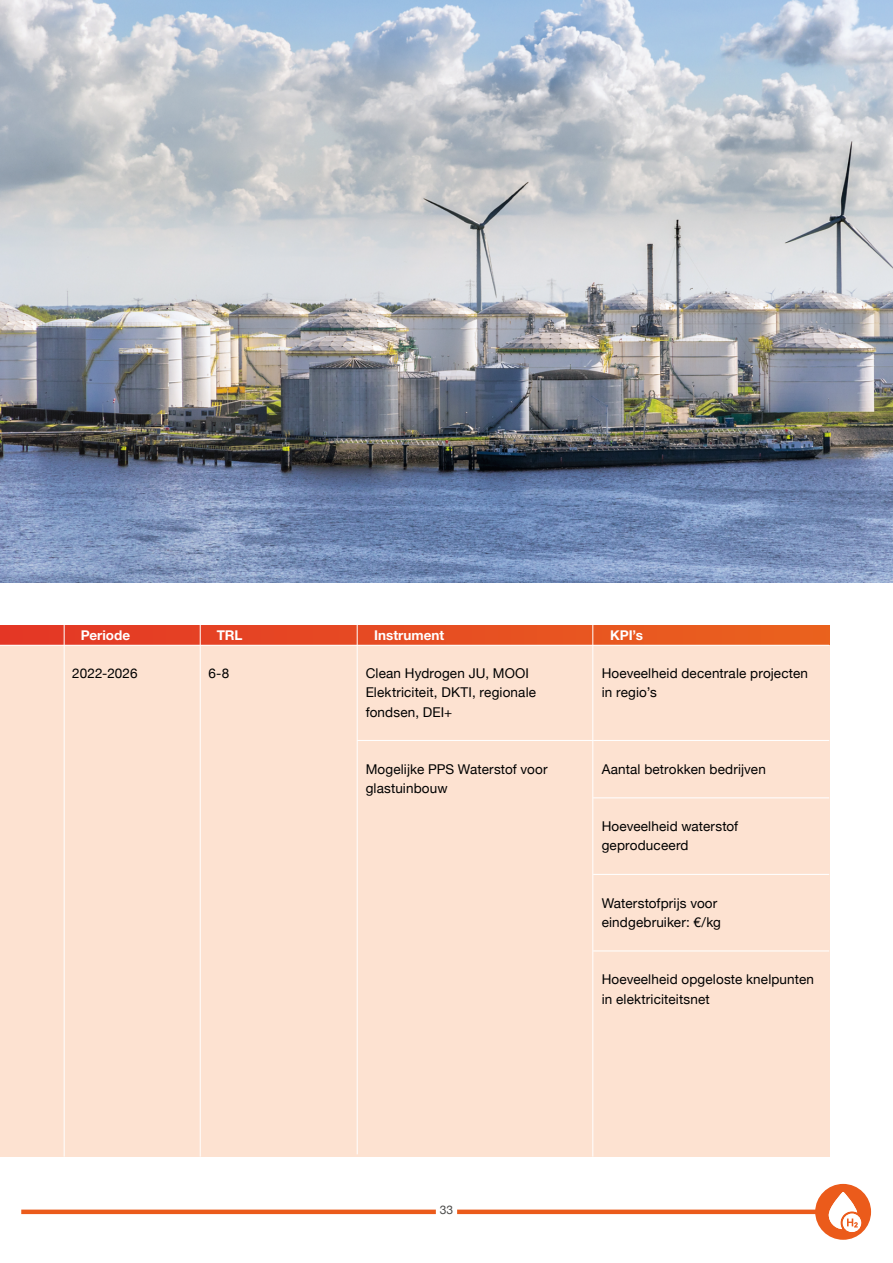
<style>
.page{position:relative;width:893px;height:1263px;background:#fff}
.page>*{position:absolute;margin:0;border:0;box-sizing:border-box;transform-origin:0 0}
.t1{font:13.5px/19.2px "Helvetica Neue";letter-spacing:.01em;color:#000}
.t2{font:700 13.5px "Helvetica Neue";color:#fff}
.t3{font:12px "Helvetica Neue";color:#4a4a49}
</style>
<div class="page">
<div style="left:457px;top:1209px;width:372px;height:5px;background:#eb5b1b"></div>
<div style="left:21px;top:1209px;width:415px;height:5px;background:#eb5b1b"></div>
<svg style="left:815px;top:1184px;width:56px;height:56px"></svg>
<div style="left:0;top:644px;width:829px;height:513px;background:#fde2d1"></div>
<div style="left:0;top:626px;width:829px;height:19px;background:linear-gradient(to right,#e33726,#ea631e)"></div>
<hr style="left:0;top:645px;width:829px;height:1px;background:#fff">
<hr style="left:64px;top:621px;width:1px;height:536px;background:#fff">
<hr style="left:200px;top:622px;width:1px;height:535px;background:#fff">
<hr style="left:357px;top:622px;width:1px;height:532px;background:#fff">
<hr style="left:592px;top:621px;width:1px;height:536px;background:#fff">
<hr style="left:357px;top:740px;width:236px;height:1px;background:#fff">
<hr style="left:593px;top:740px;width:236px;height:1px;background:#fff">
<hr style="left:593px;top:797px;width:236px;height:1px;background:#fff">
<hr style="left:593px;top:874px;width:236px;height:1px;background:#fff">
<hr style="left:593px;top:950px;width:236px;height:1px;background:#fff">
<img style="left:0;top:0;width:893px;height:583px">
<p class="t2" style="left:81px;top:627px;width:51px">Periode</p>
<p class="t2" style="left:217px;top:627px;width:27px">TRL</p>
<p class="t2" style="left:374px;top:627px;width:71px">Instrument</p>
<p class="t2" style="left:610px;top:627px;width:34px">KPI’s</p>
<p class="t1" style="left:208px;top:665px;width:23px">6-8</p>
<p class="t1" style="left:366px;top:665px;width:172px">Clean Hydrogen JU, MOOI<br>Elektriciteit, DKTI, regionale fondsen, DEI+</p>
<p class="t1" style="left:602px;top:665px;width:208px">Hoeveelheid decentrale projecten in regio’s</p>
<p class="t1" style="left:72px;top:665px;width:67px">2022-2026</p>
<p class="t1" style="left:366px;top:760px;width:183px">Mogelijke PPS Waterstof voor glastuinbouw</p>
<p class="t1" style="left:602px;top:760px;width:166px">Aantal betrokken bedrijven</p>
<p class="t1" style="left:602px;top:818px;width:138px">Hoeveelheid waterstof geproduceerd</p>
<p class="t1" style="left:602px;top:894px;width:121px">Waterstofprijs voor eindgebruiker: €/kg</p>
<p class="t1" style="left:602px;top:971px;width:214px">Hoeveelheid opgeloste knelpunten in elektriciteitsnet</p>
<p class="t3" style="left:440px;top:1201px;width:15px">33</p>
</div>
